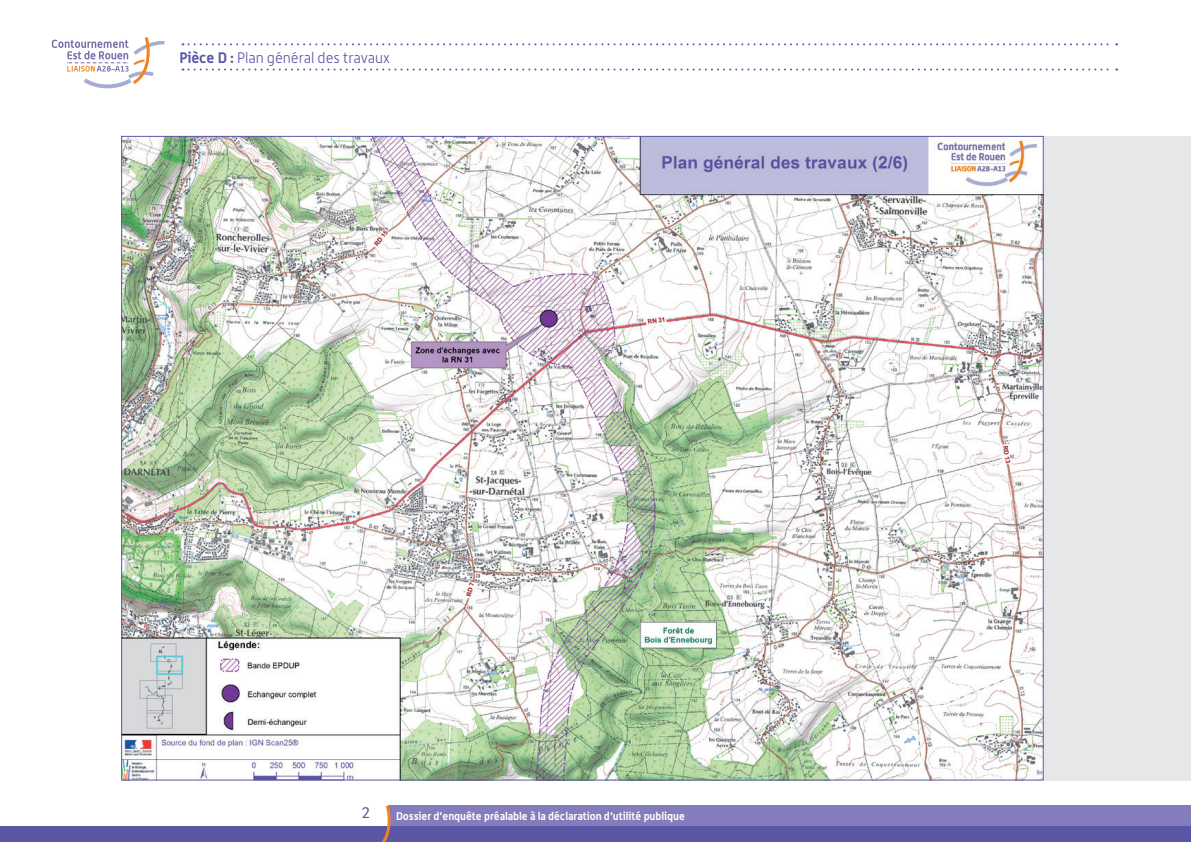
<style>
.page{position:relative;width:1191px;height:842px;background:#fff}
.page>*{position:absolute;margin:0;border:0;box-sizing:border-box;transform-origin:0 0}
.t1{font:16.2px "Inter Face";color:#5a57a5}
.t2{font:300 15px "Alwyn OT";color:#5a57a5}
.t3{font:700 11px "Alwyn OT";color:#fff}
.s1{font-weight:700}
</style>
<div class="page">
<div style="left:388px;top:805px;width:803px;height:25px;background:#837dbb"></div>
<div style="left:0;top:826px;width:1191px;height:16px;background:#5a57a5"></div>
<svg style="left:52px;top:37px;width:112px;height:51px"></svg>
<svg style="left:382px;top:805px;width:9px;height:37px"></svg>
<svg style="left:182px;top:43px;width:935px;height:2px"></svg>
<svg style="left:182px;top:69px;width:935px;height:2px"></svg>
<div style="left:188px;top:136px;width:1003px;height:644px;background:#e6e7e9"></div>
<img style="left:123px;top:138px;width:918px;height:640px">
<h2 class="t2" style="left:179px;top:49px;width:212px"><span class="s1">Pièce D :</span> Plan général des travaux</h2>
<h1 class="t1" style="left:361px;top:803px;width:10px">2</h1>
<p class="t3" style="left:396px;top:809px;width:290px">Dossier d’enquête préalable à la déclaration d’utilité publique</p>
</div>
